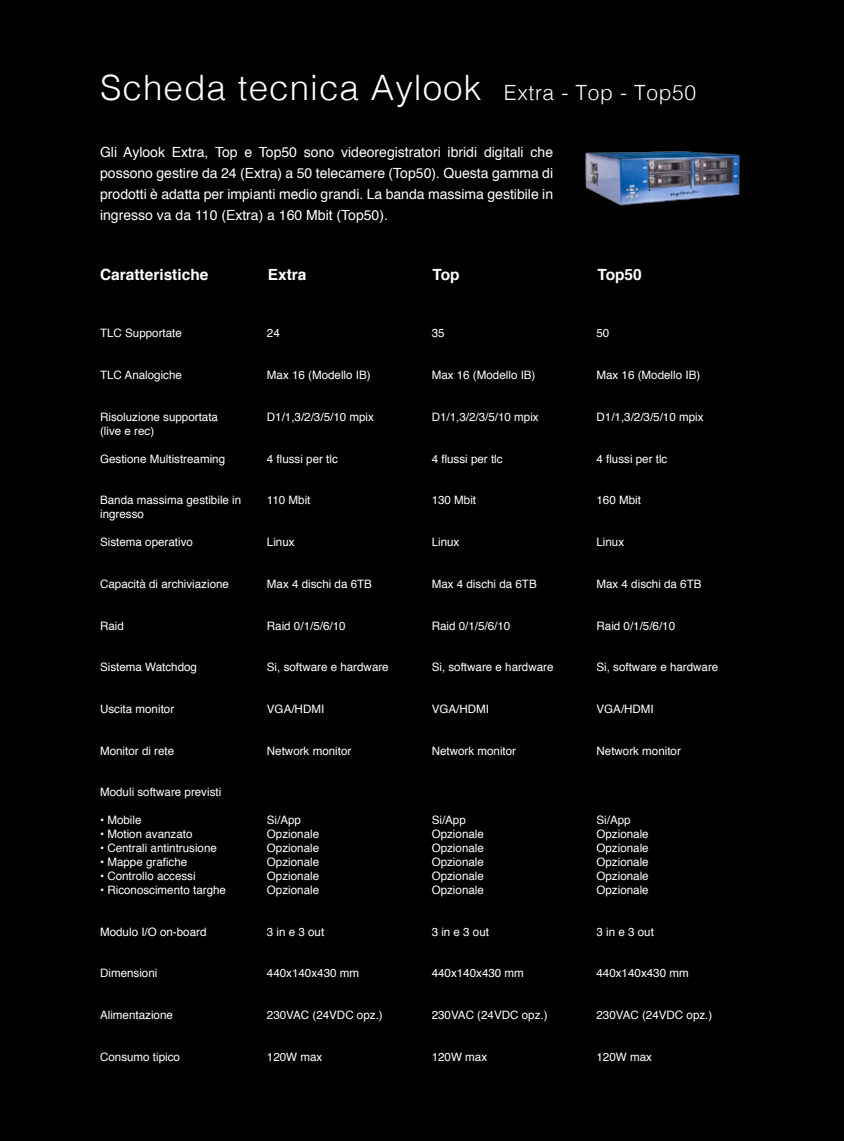
<style>
.page{position:relative;width:844px;height:1141px;background:#fff}
.page>*{position:absolute;margin:0;border:0;box-sizing:border-box;transform-origin:0 0}
.t1{font:300 35px "Helvetica";letter-spacing:.03em;color:#fff}
.t2{font:700 15.4px "Helvetica";color:#fff}
.t3{font:14px/21px "Helvetica";color:#fff;text-align:justify}
.t4{font:11.55px/13.8px "Helvetica";color:#fff}
.s1{font-size:21px}
</style>
<div class="page">
<div style="left:0;top:0;width:843px;height:1141px;background:#000"></div>
<img style="left:585px;top:151px;width:155px;height:55px">
<h1 class="t1" style="left:100px;top:57px;width:597px">Scheda tecnica Aylook <span class="s1">Extra - Top - Top50</span></h1>
<p class="t3" style="left:100px;top:142px;width:454px">Gli Aylook Extra, Top e Top50 sono videoregistratori ibridi digitali che possono gestire da 24 (Extra) a 50 telecamere (Top50). Questa gamma di prodotti è adatta per impianti medio grandi. La banda massima gestibile in ingresso va da 110 (Extra) a 160 Mbit (Top50).</p>
<h2 class="t2" style="left:100px;top:262px;width:110px">Caratteristiche</h2>
<h2 class="t2" style="left:268px;top:262px;width:40px">Extra</h2>
<h2 class="t2" style="left:432px;top:262px;width:29px">Top</h2>
<h2 class="t2" style="left:597px;top:262px;width:46px">Top50</h2>
<p class="t4" style="left:100px;top:327px;width:83px">TLC Supportate</p>
<p class="t4" style="left:100px;top:368px;width:83px">TLC Analogiche</p>
<p class="t4" style="left:100px;top:410px;width:119px">Risoluzione supportata (live e rec)</p>
<p class="t4" style="left:100px;top:452px;width:126px">Gestione Multistreaming</p>
<p class="t4" style="left:100px;top:494px;width:143px">Banda massima gestibile in ingresso</p>
<p class="t4" style="left:100px;top:535px;width:94px">Sistema operativo</p>
<p class="t4" style="left:100px;top:577px;width:130px">Capacità di archiviazione</p>
<p class="t4" style="left:100px;top:619px;width:25px">Raid</p>
<p class="t4" style="left:100px;top:661px;width:98px">Sistema Watchdog</p>
<p class="t4" style="left:100px;top:702px;width:76px">Uscita monitor</p>
<p class="t4" style="left:100px;top:744px;width:76px">Monitor di rete</p>
<p class="t4" style="left:100px;top:786px;width:123px">Moduli software previsti</p>
<p class="t4" style="left:100px;top:814px;width:43px">• Mobile</p>
<p class="t4" style="left:100px;top:828px;width:94px">• Motion avanzato</p>
<p class="t4" style="left:100px;top:841px;width:118px">• Centrali antintrusione</p>
<p class="t4" style="left:100px;top:855px;width:89px">• Mappe grafiche</p>
<p class="t4" style="left:100px;top:869px;width:97px">• Controllo accessi</p>
<p class="t4" style="left:100px;top:883px;width:127px">• Riconoscimento targhe</p>
<p class="t4" style="left:100px;top:925px;width:108px">Modulo I/O on-board</p>
<p class="t4" style="left:100px;top:967px;width:59px">Dimensioni</p>
<p class="t4" style="left:100px;top:1008px;width:74px">Alimentazione</p>
<p class="t4" style="left:100px;top:1050px;width:81px">Consumo tipico</p>
<p class="t4" style="left:267px;top:327px;width:14px">24</p>
<p class="t4" style="left:267px;top:368px;width:105px">Max 16 (Modello IB)</p>
<p class="t4" style="left:267px;top:410px;width:108px">D1/1,3/2/3/5/10 mpix</p>
<p class="t4" style="left:267px;top:452px;width:72px">4 flussi per tlc</p>
<p class="t4" style="left:267px;top:494px;width:45px">110 Mbit</p>
<p class="t4" style="left:267px;top:535px;width:29px">Linux</p>
<p class="t4" style="left:267px;top:577px;width:107px">Max 4 dischi da 6TB</p>
<p class="t4" style="left:267px;top:619px;width:80px">Raid 0/1/5/6/10</p>
<p class="t4" style="left:267px;top:661px;width:123px">Si, software e hardware</p>
<p class="t4" style="left:267px;top:702px;width:59px">VGA/HDMI</p>
<p class="t4" style="left:267px;top:744px;width:86px">Network monitor</p>
<p class="t4" style="left:267px;top:814px;width:54px">Si/App<br>Opzionale<br>Opzionale<br>Opzionale<br>Opzionale<br>Opzionale</p>
<p class="t4" style="left:267px;top:925px;width:59px">3 in e 3 out</p>
<p class="t4" style="left:267px;top:967px;width:94px">440x140x430 mm</p>
<p class="t4" style="left:267px;top:1008px;width:117px">230VAC (24VDC opz.)</p>
<p class="t4" style="left:267px;top:1050px;width:57px">120W max</p>
<p class="t4" style="left:431px;top:327px;width:14px">35</p>
<p class="t4" style="left:431px;top:368px;width:105px">Max 16 (Modello IB)</p>
<p class="t4" style="left:431px;top:410px;width:108px">D1/1,3/2/3/5/10 mpix</p>
<p class="t4" style="left:431px;top:452px;width:72px">4 flussi per tlc</p>
<p class="t4" style="left:431px;top:494px;width:46px">130 Mbit</p>
<p class="t4" style="left:431px;top:535px;width:29px">Linux</p>
<p class="t4" style="left:431px;top:577px;width:107px">Max 4 dischi da 6TB</p>
<p class="t4" style="left:431px;top:619px;width:80px">Raid 0/1/5/6/10</p>
<p class="t4" style="left:431px;top:661px;width:123px">Si, software e hardware</p>
<p class="t4" style="left:431px;top:702px;width:59px">VGA/HDMI</p>
<p class="t4" style="left:431px;top:744px;width:86px">Network monitor</p>
<p class="t4" style="left:431px;top:814px;width:54px">Si/App<br>Opzionale<br>Opzionale<br>Opzionale<br>Opzionale<br>Opzionale</p>
<p class="t4" style="left:431px;top:925px;width:59px">3 in e 3 out</p>
<p class="t4" style="left:431px;top:967px;width:94px">440x140x430 mm</p>
<p class="t4" style="left:431px;top:1008px;width:117px">230VAC (24VDC opz.)</p>
<p class="t4" style="left:431px;top:1050px;width:57px">120W max</p>
<p class="t4" style="left:596px;top:327px;width:14px">50</p>
<p class="t4" style="left:596px;top:368px;width:105px">Max 16 (Modello IB)</p>
<p class="t4" style="left:596px;top:410px;width:108px">D1/1,3/2/3/5/10 mpix</p>
<p class="t4" style="left:596px;top:452px;width:72px">4 flussi per tlc</p>
<p class="t4" style="left:596px;top:494px;width:46px">160 Mbit</p>
<p class="t4" style="left:596px;top:535px;width:29px">Linux</p>
<p class="t4" style="left:596px;top:577px;width:107px">Max 4 dischi da 6TB</p>
<p class="t4" style="left:596px;top:619px;width:80px">Raid 0/1/5/6/10</p>
<p class="t4" style="left:596px;top:661px;width:123px">Si, software e hardware</p>
<p class="t4" style="left:596px;top:702px;width:59px">VGA/HDMI</p>
<p class="t4" style="left:596px;top:744px;width:86px">Network monitor</p>
<p class="t4" style="left:596px;top:814px;width:54px">Si/App<br>Opzionale<br>Opzionale<br>Opzionale<br>Opzionale<br>Opzionale</p>
<p class="t4" style="left:596px;top:925px;width:59px">3 in e 3 out</p>
<p class="t4" style="left:596px;top:967px;width:94px">440x140x430 mm</p>
<p class="t4" style="left:596px;top:1008px;width:117px">230VAC (24VDC opz.)</p>
<p class="t4" style="left:596px;top:1050px;width:57px">120W max</p>
</div>
